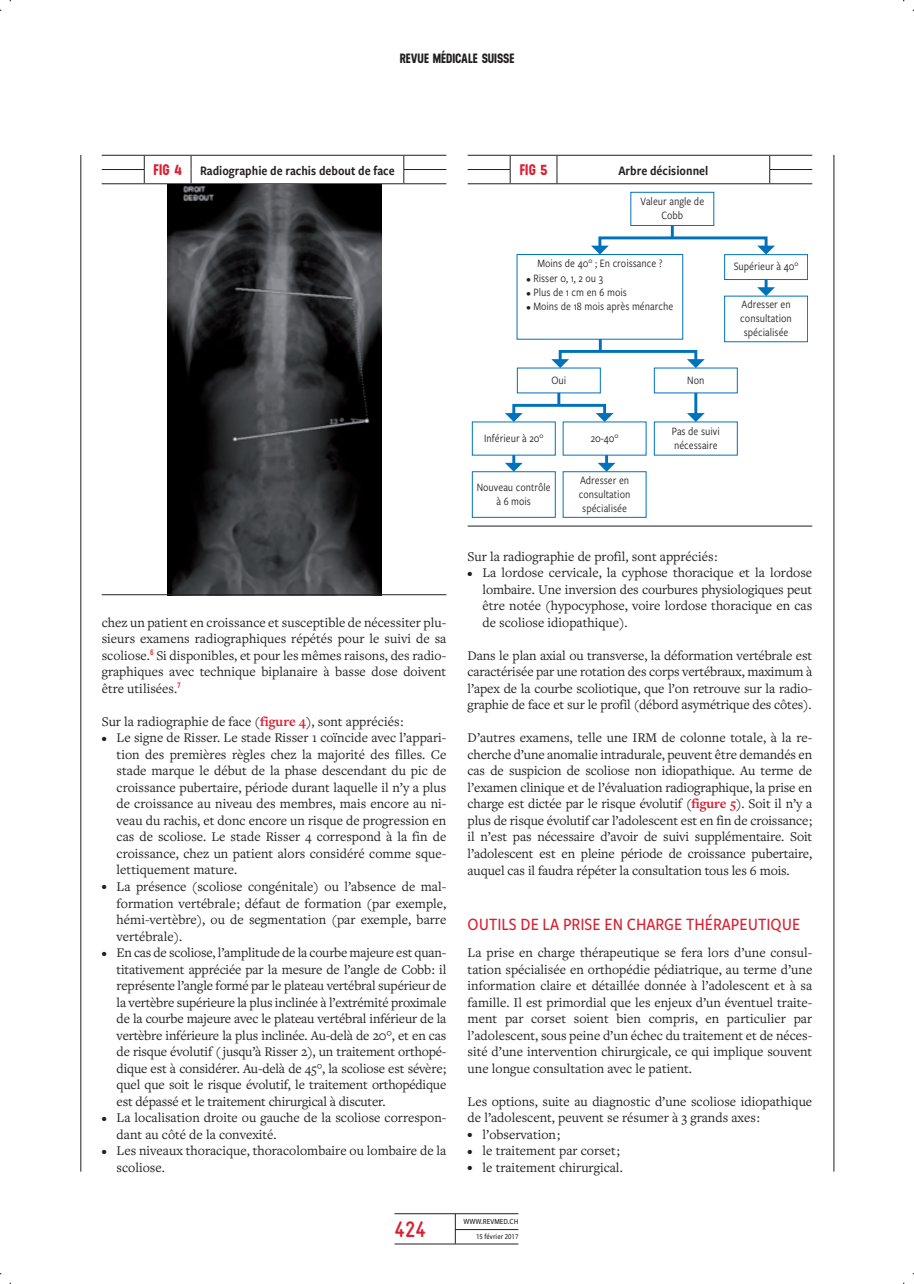
<style>
.page{position:relative;width:914px;height:1284px;background:#fff}
.page>*{position:absolute;margin:0;border:0;box-sizing:border-box;transform-origin:0 0}
.t1{font:700 22.5px "Gravur Condensed Pro";color:#da2031}
.t2{font:500 18px "Freight Sans Cnd Pro";color:#da2031}
.t3{font:700 15.3px "Neusa";color:#da2031}
.t4{font:13.8px/16.5px "Freight Text Pro";color:#231f20;text-align:justify}
.t5{font:13.5px "Freight Sans Cnd Pro Semi";color:#231f20}
.t6{font:700 13.5px "Neusa";letter-spacing:-.005em;color:#231f20}
.t7{font:11.7px/14.1px "Freight Sans Cnd Pro";color:#231f20;text-align:center}
.t8{font:500 8.1px "Freight Sans Cnd Pro";color:#231f20}
.t9{font:500 7.8px "Freight Sans Cnd Pro";color:#231f20}
.s1{font-family:"Neusa";font-weight:700;font-size:15.3px;color:#da2031}
.s2{font-size:9.45px}
.s3{font-weight:700;color:#da2031}
.s4{font-size:9.75px}
</style>
<div class="page">
<hr style="left:394px;top:1243px;width:124px;height:1px;background:#231f20">
<hr style="left:394px;top:1213px;width:124px;height:1px;background:#231f20">
<hr style="left:455px;top:1229px;width:63px;height:1px;background:#231f20">
<hr style="left:455px;top:1213px;width:1px;height:30px;background:#231f20">
<svg style="left:102px;top:156px;width:344px;height:28px"></svg>
<hr style="left:102px;top:155px;width:42px;height:1px;background:#231f20">
<hr style="left:144px;top:155px;width:47px;height:1px;background:#231f20">
<hr style="left:191px;top:155px;width:213px;height:1px;background:#231f20">
<hr style="left:404px;top:155px;width:42px;height:1px;background:#231f20">
<img style="left:167px;top:184px;width:214px;height:410px">
<hr style="left:102px;top:594px;width:344px;height:1px;background:#231f20">
<svg style="left:467px;top:156px;width:345px;height:28px"></svg>
<hr style="left:467px;top:155px;width:43px;height:1px;background:#231f20">
<hr style="left:510px;top:155px;width:47px;height:1px;background:#231f20">
<hr style="left:557px;top:155px;width:212px;height:1px;background:#231f20">
<hr style="left:769px;top:155px;width:43px;height:1px;background:#231f20">
<svg style="left:472px;top:192px;width:335px;height:325px"></svg>
<div style="left:598px;top:236px;width:169px;height:12px;border:3px solid #0072bc"></div>
<svg style="left:757px;top:245px;width:17px;height:9px"></svg>
<svg style="left:757px;top:279px;width:17px;height:17px"></svg>
<svg style="left:505px;top:455px;width:17px;height:16px"></svg>
<svg style="left:597px;top:455px;width:18px;height:16px"></svg>
<svg style="left:505px;top:222px;width:199px;height:200px"></svg>
<hr style="left:467px;top:525px;width:345px;height:1px;background:#231f20">
<hr style="left:80px;top:155px;width:1px;height:1016px;background:#231f20">
<hr style="left:833px;top:155px;width:1px;height:1016px;background:#231f20">
<p class="t6" style="left:399px;top:49px;width:116px">REVUE MÉDICALE SUISSE</p>
<p class="t5" style="left:153px;top:161px;width:243px"><span class="s1">fig 4</span> Radiographie de rachis debout de face</p>
<p class="t3" style="left:519px;top:159px;width:29px">fig 5</p>
<p class="t5" style="left:618px;top:161px;width:91px">Arbre décisionnel</p>
<p class="t7" style="left:640px;top:194px;width:65px">Valeur angle de<br>Cobb</p>
<p class="t7" style="left:537px;top:256px;width:126px">Moins de 40° ; En croissance ?</p>
<p class="t7" style="left:526px;top:271px;width:78px"><span class="s2">•</span> Risser 0, 1, 2 ou 3</p>
<p class="t7" style="left:526px;top:285px;width:102px"><span class="s2">•</span> Plus de 1 cm en 6 mois</p>
<p class="t7" style="left:526px;top:299px;width:148px"><span class="s2">•</span> Moins de 18 mois après ménarche</p>
<p class="t7" style="left:551px;top:372px;width:16px">Oui</p>
<p class="t7" style="left:687px;top:372px;width:19px">Non</p>
<p class="t7" style="left:733px;top:259px;width:66px">Supérieur à 40°</p>
<p class="t7" style="left:740px;top:297px;width:53px;text-align:justify">Adresser en consultation spécialisée</p>
<p class="t7" style="left:484px;top:430px;width:61px">Inférieur à 20°</p>
<p class="t7" style="left:476px;top:479px;width:75px">Nouveau contrôle à 6 mois</p>
<p class="t7" style="left:590px;top:430px;width:29px">20-40°</p>
<p class="t7" style="left:578px;top:472px;width:53px;text-align:justify">Adresser en consultation spécialisée</p>
<p class="t7" style="left:671px;top:423px;width:50px;text-align:left">Pas de suivi nécessaire</p>
<p class="t4" style="left:102px;top:613px;width:346px">chez un patient en croissance et susceptible de nécessiter plu&shy;sieurs examens radiographiques répétés pour le suivi de sa scoliose.<sup>6</sup> Si disponibles, et pour les mêmes raisons, des radio&shy;graphiques avec technique biplanaire à basse dose doivent être utilisées.<sup>7</sup></p>
<p class="t4" style="left:102px;top:712px;width:303px">Sur la radiographie de face (<span class="s3">figure 4</span>), sont appréciés :</p>
<p class="t4" style="left:102px;top:729px;width:346px"><span class="s4">X</span> Le signe de Risser. Le stade Risser 1 coïncide avec l’appari-</p>
<p class="t4" style="left:117px;top:745px;width:331px">tion des premières règles chez la majorité des filles. Ce</p>
<p class="t4" style="left:117px;top:762px;width:331px">stade marque le début de la phase descendant du pic de</p>
<p class="t4" style="left:117px;top:778px;width:331px">croissance pubertaire, période durant laquelle il n’y a plus</p>
<p class="t4" style="left:117px;top:795px;width:331px">de croissance au niveau des membres, mais encore au ni-</p>
<p class="t4" style="left:117px;top:811px;width:331px">veau du rachis, et donc encore un risque de progression en</p>
<p class="t4" style="left:117px;top:828px;width:331px">cas de scoliose. Le stade Risser 4 correspond à la fin de</p>
<p class="t4" style="left:117px;top:844px;width:331px">croissance, chez un patient alors considéré comme sque-</p>
<p class="t4" style="left:117px;top:861px;width:122px">lettiquement mature.</p>
<p class="t4" style="left:102px;top:877px;width:345px"><span class="s4">X</span> La présence (scoliose congénitale) ou l’absence de mal-</p>
<p class="t4" style="left:117px;top:894px;width:331px">formation vertébrale ; défaut de formation (par exemple,</p>
<p class="t4" style="left:117px;top:910px;width:331px">hémi-vertèbre), ou de segmentation (par exemple, barre</p>
<p class="t4" style="left:117px;top:927px;width:67px">vertébrale).</p>
<p class="t4" style="left:102px;top:943px;width:346px"><span class="s4">X</span> En cas de scoliose, l’amplitude de la courbe majeure est quan-</p>
<p class="t4" style="left:117px;top:960px;width:331px">titativement appréciée par la mesure de l’angle de Cobb : il</p>
<p class="t4" style="left:117px;top:976px;width:331px">représente l’angle formé par le plateau vertébral supérieur de</p>
<p class="t4" style="left:117px;top:993px;width:331px">la vertèbre supérieure la plus inclinée à l’extrémité proximale</p>
<p class="t4" style="left:117px;top:1009px;width:331px">de la courbe majeure avec le plateau vertébral inférieur de la</p>
<p class="t4" style="left:117px;top:1026px;width:331px">vertèbre inférieure la plus inclinée. Au-delà de 20°, et en cas</p>
<p class="t4" style="left:117px;top:1042px;width:331px">de risque évolutif ( jusqu’à Risser 2), un traitement orthopé-</p>
<p class="t4" style="left:117px;top:1059px;width:331px">dique est à considérer. Au-delà de 45°, la scoliose est sévère ;</p>
<p class="t4" style="left:117px;top:1075px;width:331px">quel que soit le risque évolutif, le traitement orthopédique</p>
<p class="t4" style="left:117px;top:1092px;width:270px">est dépassé et le traitement chirurgical à discuter.</p>
<p class="t4" style="left:102px;top:1108px;width:346px"><span class="s4">X</span> La localisation droite ou gauche de la scoliose correspon-</p>
<p class="t4" style="left:117px;top:1125px;width:161px">dant au côté de la convexité.</p>
<p class="t4" style="left:102px;top:1141px;width:346px"><span class="s4">X</span> Les niveaux thoracique, thoracolombaire ou lombaire de la</p>
<p class="t4" style="left:117px;top:1158px;width:50px">scoliose.</p>
<p class="t4" style="left:467px;top:547px;width:251px">Sur la radiographie de profil, sont appréciés :</p>
<p class="t4" style="left:467px;top:564px;width:346px"><span class="s4">X</span> La lordose cervicale, la cyphose thoracique et la lordose</p>
<p class="t4" style="left:482px;top:580px;width:331px">lombaire. Une inversion des courbures physiologiques peut</p>
<p class="t4" style="left:482px;top:597px;width:331px">être notée (hypocyphose, voire lordose thoracique en cas</p>
<p class="t4" style="left:482px;top:613px;width:147px">de scoliose idiopathique).</p>
<p class="t4" style="left:467px;top:646px;width:346px">Dans le plan axial ou transverse, la déformation vertébrale est caractérisée par une rotation des corps vertébraux, maximum à l’apex de la courbe scoliotique, que l’on retrouve sur la radio&shy;graphie de face et sur le profil (débord asymétrique des côtes).</p>
<p class="t4" style="left:467px;top:729px;width:346px">D’autres examens, telle une IRM de colonne totale, à la re&shy;cherche d’une anomalie intradurale, peuvent être demandés en cas de suspicion de scoliose non idiopathique. Au terme de l’examen clinique et de l’évaluation radiographique, la prise en charge est dictée par le risque évolutif (<span class="s3">figure 5</span>). Soit il n’y a plus de risque évolutif car l’adolescent est en fin de croissance ; il n’est pas nécessaire d’avoir de suivi supplémentaire. Soit l’adolescent est en pleine période de croissance pubertaire, auquel cas il faudra répéter la consultation tous les 6 mois.</p>
<h2 class="t2" style="left:467px;top:912px;width:334px">OUTILS DE LA PRISE EN CHARGE THÉRAPEUTIQUE</h2>
<p class="t4" style="left:467px;top:943px;width:346px">La prise en charge thérapeutique se fera lors d’une consul&shy;tation spécialisée en orthopédie pédiatrique, au terme d’une information claire et détaillée donnée à l’adolescent et à sa famille. Il est primordial que les enjeux d’un éventuel traite&shy;ment par corset soient bien compris, en particulier par l’adolescent, sous peine d’un échec du traitement et de néces&shy;sité d’une intervention chirurgicale, ce qui implique souvent une longue consultation avec le patient.</p>
<p class="t4" style="left:467px;top:1092px;width:346px;text-align:left">Les options, suite au diagnostic d’une scoliose idiopathique de l’adolescent, peuvent se résumer à 3 grands axes :<br><span class="s4">X</span> l’observation ;<br><span class="s4">X</span> le traitement par corset ;<br><span class="s4">X</span> le traitement chirurgical.</p>
<h1 class="t1" style="left:394px;top:1216px;width:33px">424</h1>
<p class="t8" style="left:463px;top:1216px;width:56px">WWW.REVMED.CH</p>
<p class="t9" style="left:476px;top:1231px;width:44px">15 février 2017</p>
</div>
